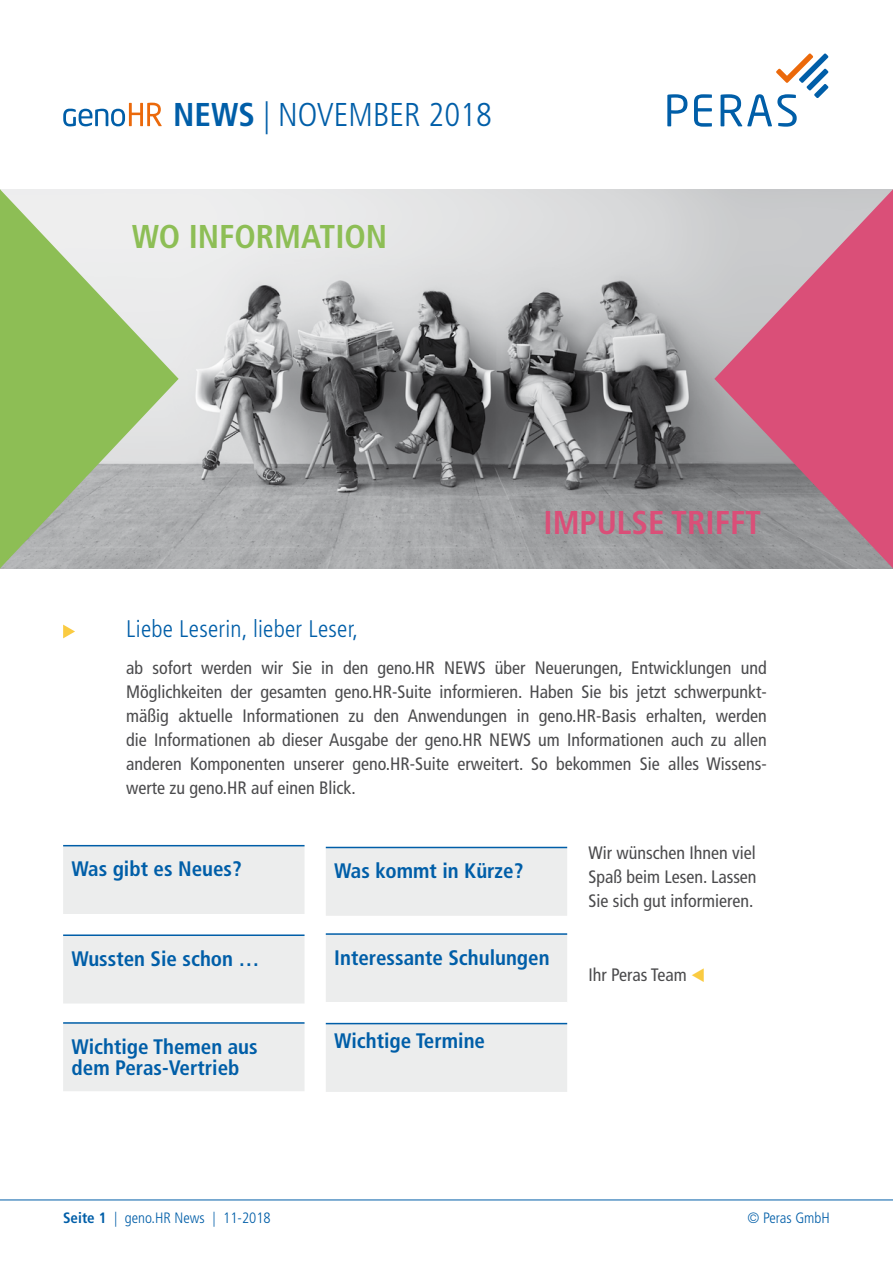
<style>
.page{position:relative;width:893px;height:1263px;background:#fff}
.page>*{position:absolute;margin:0;border:0;box-sizing:border-box;transform-origin:0 0}
.t1{font:300 condensed 33px "Frutiger";color:#005ea8}
.t2{font:700 condensed 33px "Frutiger";color:#8dbe55}
.t3{font:700 condensed 33px "Frutiger";color:#da4f78}
.t4{font:300 condensed 24px "Frutiger";letter-spacing:.01em;color:#005ea8}
.t5{font:700 condensed 21px/21px "Frutiger";color:#005ea8}
.t6{font:condensed 18px/24px "Frutiger";color:#4b4b4d;text-align:justify}
.t7{font:300 condensed 15px "Frutiger";color:#005ea8}
.s1{font-weight:700}
.s2{color:#facb41}
</style>
<div class="page">
<img style="left:179px;top:189px;width:535px;height:379px">
<svg style="left:714px;top:189px;width:179px;height:379px;background:#c37e93"></svg>
<svg style="left:0;top:189px;width:179px;height:379px;background:#b0c895"></svg>
<svg style="left:63px;top:103px;width:99px;height:23px"></svg>
<svg style="left:667px;top:94px;width:20px;height:32px"></svg>
<svg style="left:694px;top:94px;width:18px;height:33px"></svg>
<svg style="left:721px;top:53px;width:107px;height:74px"></svg>
<hr style="left:0;top:1200px;width:893px;height:1px;background:#005ea8">
<svg style="left:63px;top:625px;width:12px;height:13px"></svg>
<svg style="left:63px;top:846px;width:242px;height:245px;fill:#eceded"></svg>
<div style="left:63px;top:936px;width:242px;height:67px;background:#eceded"></div>
<hr style="left:63px;top:845px;width:242px;height:1px;background:#005ea8">
<hr style="left:63px;top:934px;width:242px;height:2px;background:#005ea8">
<hr style="left:63px;top:1022px;width:242px;height:2px;background:#005ea8">
<svg style="left:326px;top:848px;width:241px;height:244px;background:#eceeee"></svg>
<div style="left:326px;top:1002px;width:241px;height:21px;background:#fff"></div>
<hr style="left:326px;top:847px;width:241px;height:1px;background:#005ea8">
<hr style="left:326px;top:933px;width:241px;height:2px;background:#005ea8">
<hr style="left:326px;top:1023px;width:241px;height:1px;background:#005ea8">
<h1 class="t1" style="left:173px;top:96px;width:320px"><span class="s1">NEWS</span> | NOVEMBER 2018</h1>
<h1 class="t2" style="left:132px;top:217px;width:257px">WO INFORMATION</h1>
<h1 class="t3" style="left:543px;top:503px;width:219px">IMPULSE TRIFFT</h1>
<h2 class="t4" style="left:126px;top:615px;width:233px">Liebe Leserin, lieber Leser,</h2>
<p class="t6" style="left:126px;top:656px;width:642px">ab sofort werden wir Sie in den geno.HR NEWS über Neuerungen, Entwicklungen und Möglichkeiten der gesamten geno.HR-Suite informieren. Haben Sie bis jetzt schwerpunkt&shy;mäßig aktuelle Informationen zu den Anwendungen in geno.HR-Basis erhalten, werden die Informationen ab dieser Ausgabe der geno.HR NEWS um Informationen auch zu allen anderen Komponenten unserer geno.HR-Suite erweitert. So bekommen Sie alles Wissens&shy;werte zu geno.HR auf einen Blick.</p>
<p class="t5" style="left:72px;top:858px;width:172px">Was gibt es Neues?</p>
<p class="t5" style="left:334px;top:860px;width:191px">Was kommt in Kürze?</p>
<p class="t6" style="left:588px;top:841px;width:170px">Wir wünschen Ihnen viel Spaß beim Lesen. Lassen Sie sich gut informieren.</p>
<p class="t5" style="left:72px;top:948px;width:189px">Wussten Sie schon …</p>
<p class="t5" style="left:334px;top:947px;width:217px">Interessante Schulungen</p>
<p class="t6" style="left:588px;top:962px;width:118px">Ihr Peras Team <span class="s2">▼</span></p>
<p class="t5" style="left:72px;top:1036px;width:188px">Wichtige Themen aus dem Peras-Vertrieb</p>
<p class="t5" style="left:334px;top:1030px;width:152px">Wichtige Termine</p>
<p class="t7" style="left:63px;top:1209px;width:209px"><span class="s1">Seite 1</span> | geno.HR News | 11-2018</p>
<p class="t7" style="left:747px;top:1209px;width:84px">© Peras GmbH</p>
</div>
